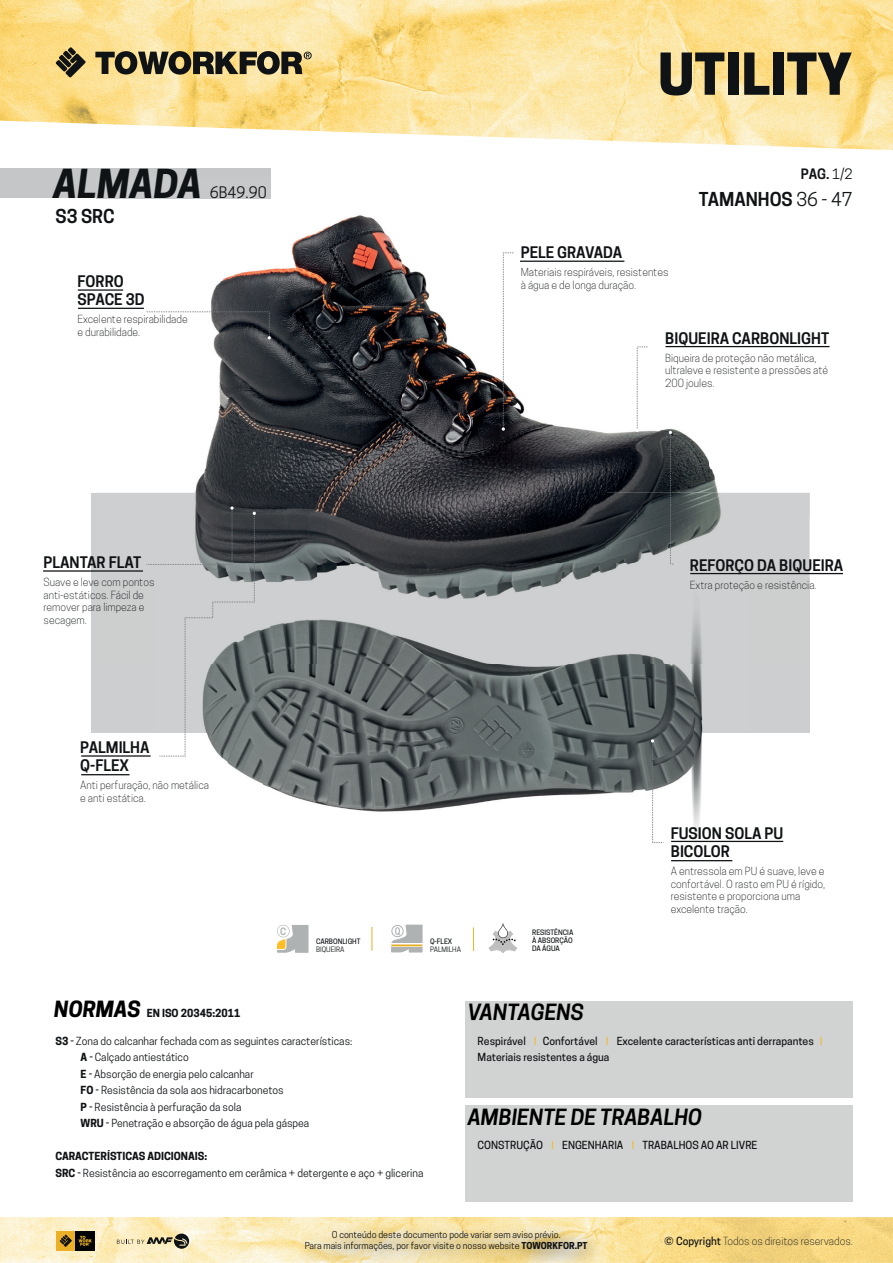
<style>
.page{position:relative;width:893px;height:1263px;background:#fff}
.page>*{position:absolute;margin:0;border:0;box-sizing:border-box;transform-origin:0 0}
.t1{font:800 54.15px "Cooper Hewitt";color:#101315}
.t2{font:italic 700 37.5px "Cooper Hewitt";color:#101315}
.t3{font:italic 600 21px "Cooper Hewitt";color:#000001}
.t4{font:italic 700 21px "Cooper Hewitt";color:#000001}
.t5{font:600 18px "Cooper Hewitt";color:#101315}
.t6{font:600 15px/18px "Cooper Hewitt";color:#101315}
.t7{font:15px "Cooper Hewitt";color:#101315}
.t8{font:600 13.5px "Cooper Hewitt";color:#101315}
.t9{font:300 10.5px/12.6px "Cooper Hewitt";color:#101315}
.t10{font:10.5px/16.5px "Cooper Hewitt";color:#101315}
.t11{font:500 10.5px/16.5px "Cooper Hewitt";color:#101315}
.t12{font:700 10.5px "Cooper Hewitt";color:#101315}
.t13{font:600 9.45px "Cooper Hewitt";color:#afb2b3}
.t14{font:9px/10.5px "Cooper Hewitt";color:#101315;text-align:center}
.t15{font:500 7.05px/8.4px "Cooper Hewitt";color:#101315;text-align:justify}
.t16{font:7.05px "Cooper Hewitt";color:#101315}
.s1{font-weight:400}
.s2{font-weight:700}
.s3{font-weight:500}
.s4{color:#f3b92a}
</style>
<div class="page">
<div style="left:92px;top:493px;width:718px;height:240px;background:#cccecf"></div>
<img style="left:0;top:1217px;width:893px;height:46px">
<img style="left:0;top:0;width:420px;height:135px">
<img style="left:420px;top:0;width:420px;height:148px">
<img style="left:840px;top:0;width:53px;height:150px">
<div style="left:0;top:169px;width:271px;height:29px;background:#c5c6c7"></div>
<img style="left:96px;top:198px;width:153px;height:271px">
<img style="left:249px;top:198px;width:581px;height:271px">
<img style="left:97px;top:469px;width:459px;height:24px">
<img style="left:556px;top:469px;width:253px;height:24px">
<img style="left:146px;top:493px;width:205px;height:72px">
<img style="left:351px;top:493px;width:255px;height:70px">
<img style="left:606px;top:493px;width:204px;height:85px">
<img style="left:221px;top:563px;width:528px;height:299px">
<svg style="left:56px;top:47px;width:30px;height:31px"></svg>
<svg style="left:95px;top:51px;width:217px;height:24px;background:#72694a"></svg>
<svg style="left:502px;top:252px;width:13px;height:179px"></svg>
<svg style="left:651px;top:739px;width:13px;height:104px"></svg>
<svg style="left:147px;top:506px;width:109px;height:251px"></svg>
<svg style="left:636px;top:346px;width:13px;height:86px"></svg>
<svg style="left:669px;top:431px;width:6px;height:134px"></svg>
<svg style="left:146px;top:311px;width:125px;height:28px"></svg>
<hr style="left:78px;top:289px;width:45px;height:2px;background:#101315">
<hr style="left:78px;top:308px;width:66px;height:1px;background:#101315">
<hr style="left:43px;top:570px;width:100px;height:2px;background:#101315">
<hr style="left:665px;top:346px;width:164px;height:1px;background:#101315">
<hr style="left:520px;top:261px;width:104px;height:1px;background:#101315">
<hr style="left:690px;top:573px;width:153px;height:1px;background:#101315">
<hr style="left:671px;top:841px;width:112px;height:1px;background:#101315">
<hr style="left:671px;top:860px;width:61px;height:1px;background:#101315">
<hr style="left:81px;top:755px;width:70px;height:2px;background:#101315">
<hr style="left:81px;top:774px;width:49px;height:1px;background:#101315">
<svg style="left:391px;top:924px;width:32px;height:28px"></svg>
<hr style="left:391px;top:944px;width:32px;height:3px;background:#fff">
<hr style="left:391px;top:944px;width:31px;height:2px;background:#e7ad27">
<svg style="left:276px;top:925px;width:33px;height:28px"></svg>
<svg style="left:371px;top:927px;width:1px;height:23px"></svg>
<svg style="left:489px;top:923px;width:28px;height:30px"></svg>
<svg style="left:473px;top:928px;width:1px;height:23px"></svg>
<div style="left:56px;top:1231px;width:19px;height:19px;background:#ebb027"></div>
<div style="left:75px;top:1231px;width:20px;height:19px;background:#020305"></div>
<svg style="left:78px;top:1236px;width:14px;height:10px"></svg>
<svg style="left:60px;top:1234px;width:12px;height:13px"></svg>
<svg style="left:117px;top:1233px;width:72px;height:16px"></svg>
<div style="left:465px;top:1001px;width:387px;height:96px;background:#d1d3d3"></div>
<div style="left:465px;top:1105px;width:387px;height:97px;background:#d1d3d3"></div>
<img style="left:221px;top:1217px;width:459px;height:46px">
<h2 class="t2" style="left:54px;top:162px;width:150px">ALMADA</h2>
<h3 class="t5" style="left:56px;top:205px;width:61px">S3 SRC</h3>
<h3 class="t7" style="left:210px;top:183px;width:59px">6B49.90</h3>
<h3 class="t6" style="left:77px;top:272px;width:69px">FORRO<br>SPACE 3D</h3>
<p class="t9" style="left:77px;top:313px;width:112px">Excelente respirabilidade e durabilidade.</p>
<h3 class="t6" style="left:44px;top:553px;width:99px">PLANTAR FLAT</h3>
<p class="t9" style="left:44px;top:576px;width:112px">Suave e leve com pontos anti-estáticos. Fácil de remover para limpeza e secagem.</p>
<h3 class="t6" style="left:80px;top:738px;width:71px">PALMILHA<br>Q-FLEX</h3>
<p class="t9" style="left:80px;top:779px;width:130px">Anti perfuração, não metálica e anti estática.</p>
<p class="t13" style="left:280px;top:925px;width:8px">C</p>
<p class="t15" style="left:316px;top:937px;width:46px">CARBONLIGHT</p>
<p class="t16" style="left:316px;top:945px;width:30px">BIQUEIRA</p>
<h1 class="t1" style="left:658px;top:42px;width:195px">UTILITY</h1>
<h3 class="t6" style="left:521px;top:244px;width:103px">PELE GRAVADA</h3>
<p class="t9" style="left:521px;top:266px;width:149px">Materiais respiráveis, resistentes à água e de longa duração.</p>
<p class="t8" style="left:801px;top:166px;width:53px">PAG. <span class="s1">1/2</span></p>
<h3 class="t5" style="left:699px;top:189px;width:155px">TAMANHOS <span class="s1">36 - 47</span></h3>
<h3 class="t6" style="left:665px;top:329px;width:165px">BIQUEIRA CARBONLIGHT</h3>
<p class="t9" style="left:665px;top:351px;width:164px">Biqueira de proteção não metálica, ultraleve e resistente a pressões até<br>200 joules.</p>
<h3 class="t6" style="left:690px;top:556px;width:155px">REFORÇO DA BIQUEIRA</h3>
<p class="t9" style="left:690px;top:578px;width:128px">Extra proteção e resistência.</p>
<p class="t15" style="left:430px;top:937px;width:24px">Q-FLEX</p>
<p class="t16" style="left:430px;top:945px;width:33px">PALMILHA</p>
<p class="t15" style="left:532px;top:928px;width:43px">RESISTÊNCIA À ABSORÇÃO DA ÁGUA</p>
<h3 class="t6" style="left:671px;top:824px;width:114px">FUSION SOLA PU<br>BICOLOR</h3>
<p class="t9" style="left:671px;top:865px;width:156px">A entressola em PU é suave, leve e confortável. O rasto em PU é rígido, resistente e proporciona uma excelente tração.</p>
<h3 class="t4" style="left:54px;top:996px;width:88px">NORMAS</h3>
<p class="t10" style="left:81px;top:1032px;width:273px;text-indent:-25px"><span class="s2">S3</span> <span class="s3">-</span> Zona do calcanhar fechada com as seguintes características:<br><span class="s2">A</span> <span class="s3">-</span> Calçado antiestático<br><span class="s2">E</span> <span class="s3">-</span> Absorção de energia pelo calcanhar<br><span class="s2">FO</span> <span class="s3">-</span> Resistência da sola aos hidracarbonetos<br><span class="s2">P</span> <span class="s3">-</span> Resistência à perfuração da sola<br><span class="s2">WRU</span> <span class="s3">-</span> Penetração e absorção de água pela gáspea</p>
<p class="t10" style="left:55px;top:1148px;width:369px"><span class="s2">CARACTERÍSTICAS ADICIONAIS:<br>SRC</span> <span class="s3">-</span> Resistência ao escorregamento em cerâmica + detergente e aço + glicerina</p>
<p class="t12" style="left:147px;top:1006px;width:95px">EN ISO 20345:2011</p>
<h3 class="t3" style="left:468px;top:1000px;width:118px">VANTAGENS</h3>
<p class="t11" style="left:478px;top:1033px;width:346px">Respirável <span class="s4">|</span> Confortável <span class="s4">|</span> Excelente características anti derrapantes <span class="s4">|<br></span>Materiais resistentes a água</p>
<h3 class="t3" style="left:468px;top:1104px;width:236px">AMBIENTE DE TRABALHO</h3>
<p class="t11" style="left:478px;top:1137px;width:281px">CONSTRUÇÃO <span class="s4">|</span> ENGENHARIA <span class="s4">|</span> TRABALHOS AO AR LIVRE</p>
<p class="t14" style="left:305px;top:1230px;width:284px">O conteúdo deste documento pode variar sem aviso prévio.<br>Para mais informações, por favor visite o nosso website <span class="s2">TOWORKFOR.PT</span></p>
<p class="t9" style="left:664px;top:1235px;width:190px"><span class="s3">© Copyright</span> Todos os direitos reservados.</p>
</div>
